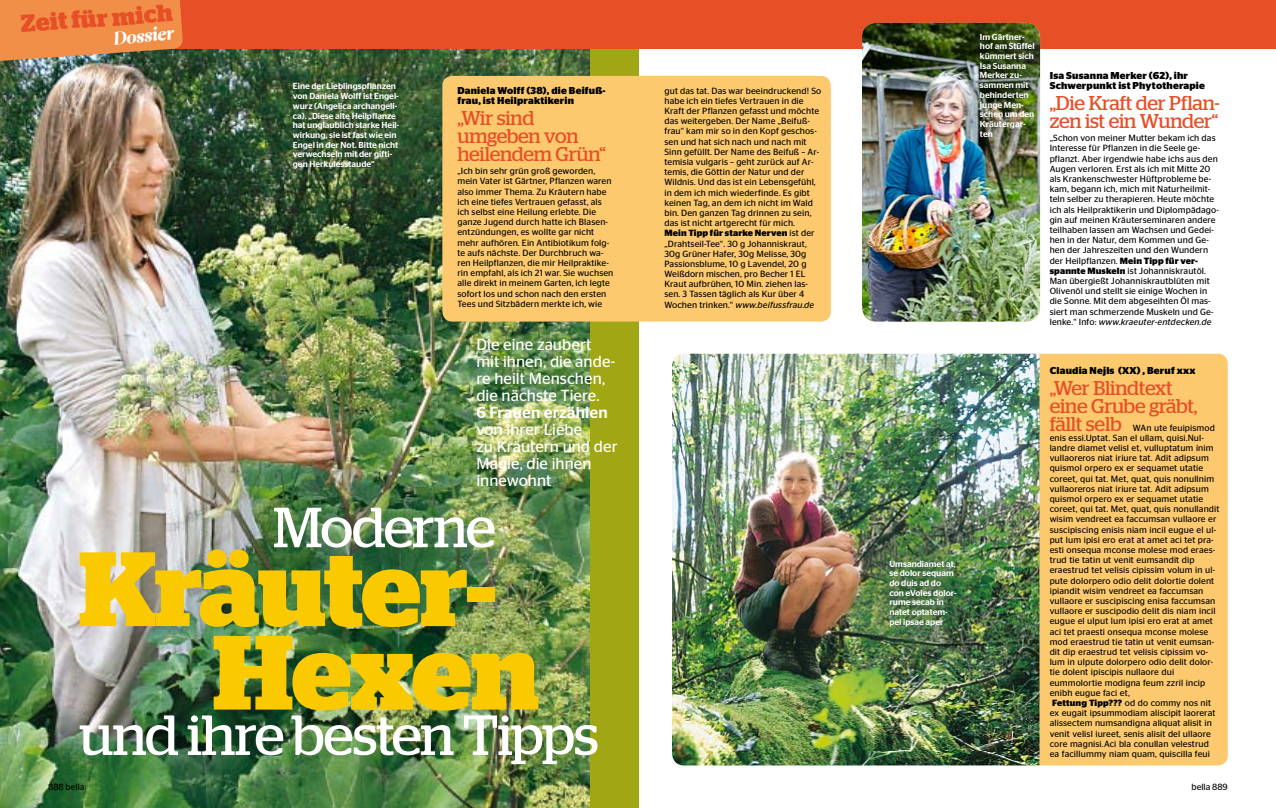
<style>
.page{position:relative;width:1276px;height:808px;background:#fff}
.page>*{position:absolute;margin:0;border:0;box-sizing:border-box;transform-origin:0 0}
.t1{font:700 105.4px/83.5px "Stag";letter-spacing:-.015em;color:#fbc900}
.t2{font:56.4px "Stag";letter-spacing:-.02em;color:#fff}
.t3{font:700 24.3px "Stag";color:#e74f27}
.t4{font:20px/18px "Stag";letter-spacing:-.01em;color:#e74f27}
.t5{font:italic 18.3px "Leitura Display";color:#fff}
.t6{font:16px/17px "Stag Sans";letter-spacing:.005em;color:#fff}
.t7{font:500 16px "Stag Sans";letter-spacing:.005em;color:#fff}
.t8{font:700 10px/10px "Stag Sans";letter-spacing:.02em;color:#000}
.t9{font:9px/10.2px "Stag Sans";letter-spacing:.015em;color:#000}
.t10{font:500 8.7px/9.7px "Stag Sans";color:#fff}
.s1{font-weight:700}
.s2{font-style:italic}
</style>
<div class="page">
<div style="left:0;top:48px;width:638px;height:760px;background:#a1a614"></div>
<img style="left:0;top:48px;width:590px;height:760px">
<div style="left:0;top:0;width:1276px;height:48px;background:#e74f27"></div>
<svg style="left:0;top:0;width:183px;height:62px;background:#dd894a"></svg>
<div style="left:1025px;top:354px;width:202px;height:411px;background:#fcc96f;border-radius:10px"></div>
<img style="left:862px;top:23px;width:178px;height:299px">
<img style="left:672px;top:354px;width:367px;height:411px">
<div style="left:442px;top:76px;width:389px;height:246px;background:#fcc96f;border-radius:10px"></div>
<h3 class="t3" style="left:20px;top:9px;width:153px;rotate:-4deg">Zeit für mich</h3>
<h3 class="t5" style="left:111px;top:27px;width:63px;rotate:-6deg">Dossier</h3>
<p class="t10" style="left:293px;top:82px;width:108px">Eine der Lieblingspflanzen von Daniela Wolff ist Engel&shy;wurz (Angelica archangeli&shy;ca). „Diese alte Heilpflanze hat unglaublich starke Heil&shy;wirkung, sie ist fast wie ein<br>Engel in der Not. Bitte nicht verwechseln mit der gifti&shy;gen Herkulesstaude“</p>
<p class="t8" style="left:457px;top:86px;width:150px">Daniela Wolff (38), die Beifuß&shy;frau, ist Heilpraktikerin</p>
<h3 class="t4" style="left:457px;top:109px;width:150px">„Wir sind umgeben von heilendem Grün“</h3>
<p class="t9" style="left:457px;top:166px;width:157px">„Ich bin sehr grün groß geworden, mein Vater ist Gärtner, Pflanzen waren also immer Thema. Zu Kräutern habe ich eine tiefes Vertrauen gefasst, als ich selbst eine Heilung erlebte. Die ganze Jugend durch hatte ich Blasen&shy;entzündungen, es wollte gar nicht mehr aufhören. Ein Antibiotikum folg&shy;te aufs nächste. Der Durchbruch wa&shy;ren Heilpflanzen, die mir Heilpraktike&shy;rin empfahl, als ich 21 war. Sie wuchsen alle direkt in meinem Garten, ich legte sofort los und schon nach den ersten Tees und Sitzbädern merkte ich, wie</p>
<h3 class="t6" style="left:476px;top:336px;width:140px">Die eine zaubert mit ihnen, die ande&shy;re heilt Menschen, die nächste Tiere.</h3>
<h3 class="t7" style="left:476px;top:404px;width:133px">6 Frauen erzählen</h3>
<h3 class="t6" style="left:476px;top:421px;width:143px">von ihrer Liebe<br>zu Kräutern und der<br>Magie, die ihnen innewohnt</h3>
<h2 class="t2" style="left:273px;top:495px;width:224px">Moderne</h2>
<h1 class="t1" style="left:213px;top:547px;width:328px;text-indent:-134px">Kräuter-<br>Hexen</h1>
<h2 class="t2" style="left:79px;top:702px;width:521px">und ihre besten Tipps</h2>
<p class="t9" style="left:664px;top:85px;width:158px">gut das tat. Das war beeindruckend! So habe ich ein tiefes Vertrauen in die Kraft der Pflanzen gefasst und möchte das weitergeben. Der Name „Beifuß&shy;frau“ kam mir so in den Kopf geschos&shy;sen und hat sich nach und nach mit Sinn gefüllt. Der Name des Beifuß – Ar&shy;temisia vulgaris – geht zurück auf Ar&shy;temis, die Göttin der Natur und der Wildnis. Und das ist ein Lebensgefühl, in dem ich mich wiederfinde. Es gibt keinen Tag, an dem ich nicht im Wald bin. Den ganzen Tag drinnen zu sein, das ist nicht artgerecht für mich.<br><span class="s1">Mein Tipp für starke Nerven</span> ist der „Drahtseil-Tee“. 30 g Johanniskraut, 30g Grüner Hafer, 30g Melisse, 30g Passionsblume, 10 g Lavendel, 20 g Weißdorn mischen, pro Becher 1 EL Kraut aufbrühen, 10 Min. ziehen las&shy;sen. 3 Tassen täglich als Kur über 4<br>Wochen trinken.“ <span class="s2">www.beifussfrau.de</span></p>
<p class="t10" style="left:889px;top:559px;width:69px">Umsandiamet at, se dolor sequam do duis ad do con eVoles dolor&shy;rume secab in natet optatem&shy;pel ipsae aper</p>
<p class="t10" style="left:980px;top:32px;width:56px">Im Gärtner&shy;hof am Stüffel kümmert sich<br>Isa Susanna<br>Merker zu&shy;sammen mit behinderten junge Men&shy;schen um den<br>Kräutergar&shy;ten</p>
<p class="t8" style="left:1049px;top:71px;width:157px">Isa Susanna Merker (62), ihr<br>Schwerpunkt ist Phytotherapie</p>
<h3 class="t4" style="left:1049px;top:94px;width:172px">„Die Kraft der Pflan&shy;zen ist ein Wunder“</h3>
<p class="t9" style="left:1049px;top:133px;width:171px">„Schon von meiner Mutter bekam ich das Interesse für Pflanzen in die Seele ge&shy;pflanzt. Aber irgendwie habe ichs aus den Augen verloren. Erst als ich mit Mitte 20 als Krankenschwester Hüftprobleme be&shy;kam, begann ich, mich mit Naturheilmit&shy;teln selber zu therapieren. Heute möchte ich als Heilpraktikerin und Diplompädago&shy;gin auf meinen Kräuterseminaren andere teilhaben lassen am Wachsen und Gedei&shy;hen in der Natur, dem Kommen und Ge&shy;hen der Jahreszeiten und den Wundern der Heilpflanzen. <span class="s1">Mein Tipp für ver&shy;spannte Muskeln</span> ist Johanniskrautöl.<br>Man übergießt Johanniskrautblüten mit Olivenöl und stellt sie einige Wochen in die Sonne. Mit dem abgeseihten Öl mas&shy;siert man schmerzende Muskeln und Ge&shy;lenke.“ Info: <span class="s2">www.kraeuter-entdecken.de</span></p>
<p class="t8" style="left:1049px;top:365px;width:147px">Claudia Nejls (XX) , Beruf xxx</p>
<h3 class="t4" style="left:1049px;top:378px;width:149px">„Wer Blindtext eine Grube gräbt, fällt selb</h3>
<p class="t9" style="left:1049px;top:422px;width:171px;text-indent:83px">WAn ute feuipismod enis essi.Uptat. San el ullam, quisi.Nul&shy;landre diamet velisl et, vulluptatum inim vullaoreros niat iriure tat. Adit adipsum quismol orpero ex er sequamet utatie coreet, qui tat. Met, quat, quis nonullnim vullaoreros niat iriure tat. Adit adipsum quismol orpero ex er sequamet utatie coreet, qui tat. Met, quat, quis nonullandit wisim vendreet ea faccumsan vullaore er suscipiscing enisis niam incil eugue el ul&shy;put lum ipisi ero erat at amet aci tet pra&shy;esti onsequa mconse molese mod eraes&shy;trud tie tatin ut venit eumsandit dip eraestrud tet velisis cipissim volum in ul&shy;pute dolorpero odio delit dolortie dolent ipiandit wisim vendreet ea faccumsan vullaore er suscipiscing enisa faccumsan vullaore er suscipodio delit dis niam incil eugue el ulput lum ipisi ero erat at amet aci tet praesti onsequa mconse molese mod eraestrud tie tatin ut venit eumsan&shy;dit dip eraestrud tet velisis cipissim vo&shy;lum in ulpute dolorpero odio delit dolor&shy;tie dolent ipiscipis nullaore dui eummolortie modigna feum zzril incip enibh eugue faci et,<br><span class="s1">Fettung Tipp???</span> od do commy nos nit ex eugait ipsummodiam aliscipit laorerat alissectem numsandigna aliquat alisit in venit velisl iureet, senis alisit del ullaore core magnisi.Aci bla conullan velestrud ea facillummy niam quam, quiscilla feui</p>
<p class="t9" style="left:48px;top:782px;width:38px">888 bella</p>
<p class="t9" style="left:1191px;top:782px;width:38px">bella 889</p>
</div>
